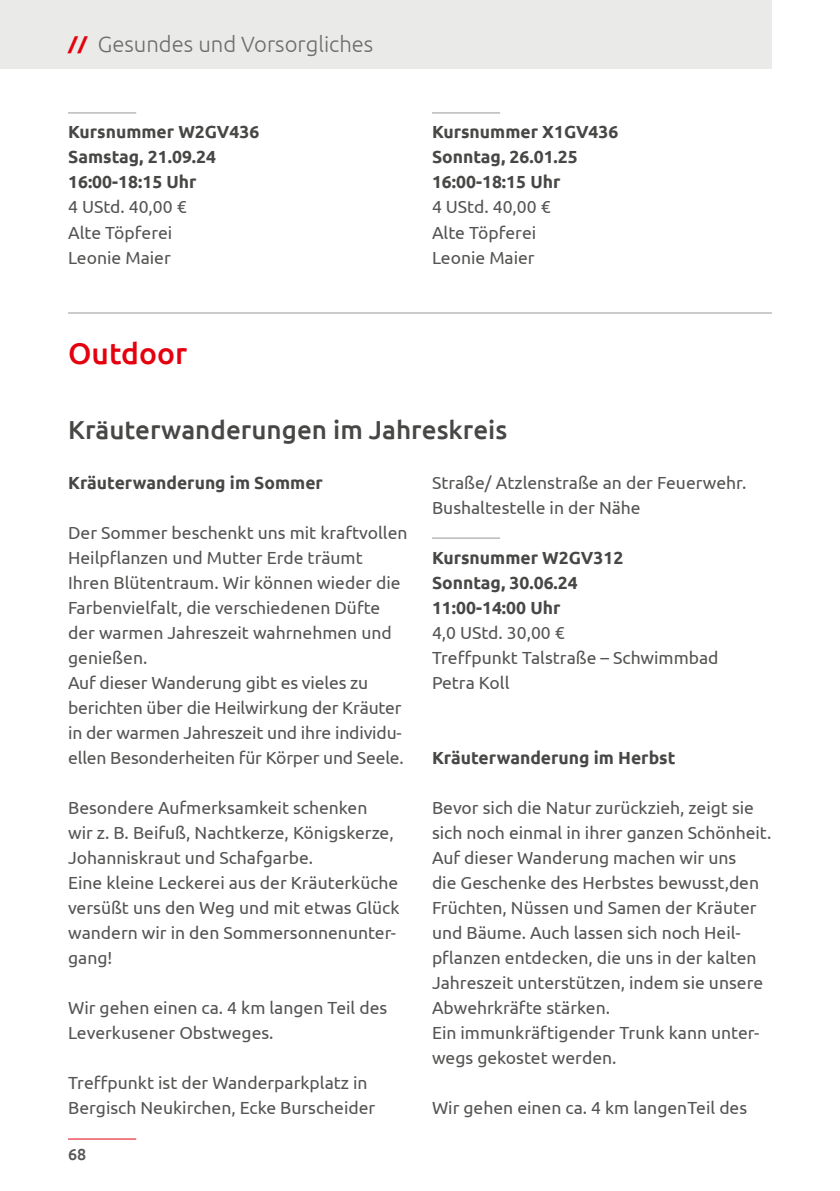
<style>
.page{position:relative;width:840px;height:1191px;background:#fff}
.page>*{position:absolute;margin:0;border:0;box-sizing:border-box;transform-origin:0 0}
.t1{font:500 30px "Ubuntu";color:#e5000e}
.t2{font:500 26px "Ubuntu";color:#474746}
.t3{font:300 22px "Ubuntu";color:#6c6c6b}
.t4{font:17.6px/25px "Ubuntu";color:#545553}
.t5{font:700 17.6px/25px "Ubuntu";color:#474746}
.t6{font:500 16px "Ubuntu";color:#545553}
.s1{font-weight:700;font-size:17.6px;color:#e5000e}
</style>
<div class="page">
<hr style="left:68px;top:112px;width:68px;height:1px;background:#989898">
<hr style="left:432px;top:112px;width:68px;height:1px;background:#989898">
<hr style="left:68px;top:312px;width:703px;height:1px;background:#989898">
<hr style="left:432px;top:537px;width:68px;height:1px;background:#989898">
<hr style="left:68px;top:1138px;width:68px;height:1px;background:#e5000e">
<div style="left:0;top:0;width:771px;height:68px;background:#eaeae9"></div>
<p class="t3" style="left:68px;top:31px;width:306px"><span class="s1">//</span> Gesundes und Vorsorgliches</p>
<p class="t5" style="left:68px;top:119px;width:193px">Kursnummer W2GV436<br>Samstag, 21.09.24<br>16:00-18:15 Uhr</p>
<p class="t4" style="left:68px;top:194px;width:120px">4 UStd. 40,00 €<br>Alte Töpferei<br>Leonie Maier</p>
<h1 class="t1" style="left:68px;top:334px;width:120px">Outdoor</h1>
<p class="t5" style="left:432px;top:119px;width:188px">Kursnummer X1GV436<br>Sonntag, 26.01.25<br>16:00-18:15 Uhr</p>
<p class="t4" style="left:432px;top:194px;width:120px">4 UStd. 40,00 €<br>Alte Töpferei<br>Leonie Maier</p>
<h2 class="t2" style="left:68px;top:413px;width:440px">Kräuterwanderungen im Jahreskreis</h2>
<p class="t5" style="left:68px;top:469px;width:256px">Kräuterwanderung im Sommer</p>
<p class="t4" style="left:68px;top:519px;width:341px">Der Sommer beschenkt uns mit kraftvollen Heilpflanzen und Mutter Erde träumt Ihren Blütentraum. Wir können wieder die Farbenvielfalt, die verschiedenen Düfte der warmen Jahreszeit wahrnehmen und genießen.<br>Auf dieser Wanderung gibt es vieles zu berichten über die Heilwirkung der Kräuter in der warmen Jahreszeit und ihre individu&shy;ellen Besonderheiten für Körper und Seele.</p>
<p class="t4" style="left:68px;top:794px;width:333px">Besondere Aufmerksamkeit schenken<br>wir z. B. Beifuß, Nachtkerze, Königskerze, Johanniskraut und Schafgarbe.<br>Eine kleine Leckerei aus der Kräuterküche versüßt uns den Weg und mit etwas Glück wandern wir in den Sommersonnenunter&shy;gang!</p>
<p class="t4" style="left:68px;top:994px;width:320px">Wir gehen einen ca. 4 km langen Teil des<br>Leverkusener Obstweges.</p>
<p class="t4" style="left:68px;top:1069px;width:308px">Treffpunkt ist der Wanderparkplatz in<br>Bergisch Neukirchen, Ecke Burscheider</p>
<p class="t4" style="left:432px;top:469px;width:316px">Straße/ Atzlenstraße an der Feuerwehr.<br>Bushaltestelle in der Nähe</p>
<p class="t5" style="left:432px;top:544px;width:193px">Kursnummer W2GV312<br>Sonntag, 30.06.24<br>11:00-14:00 Uhr</p>
<p class="t4" style="left:432px;top:619px;width:288px">4,0 UStd. 30,00 €<br>Treffpunkt Talstraße – Schwimmbad<br>Petra Koll</p>
<p class="t5" style="left:432px;top:744px;width:245px">Kräuterwanderung im Herbst</p>
<p class="t4" style="left:432px;top:794px;width:341px">Bevor sich die Natur zurückzieh, zeigt sie sich noch einmal in ihrer ganzen Schönheit.<br>Auf dieser Wanderung machen wir uns<br>die Geschenke des Herbstes bewusst,den Früchten, Nüssen und Samen der Kräuter und Bäume. Auch lassen sich noch Heil&shy;pflanzen entdecken, die uns in der kalten Jahreszeit unterstützen, indem sie unsere Abwehrkräfte stärken.<br>Ein immunkräftigender Trunk kann unter&shy;wegs gekostet werden.</p>
<p class="t4" style="left:432px;top:1094px;width:316px">Wir gehen einen ca. 4 km langenTeil des</p>
<p class="t6" style="left:68px;top:1144px;width:20px">68</p>
</div>
